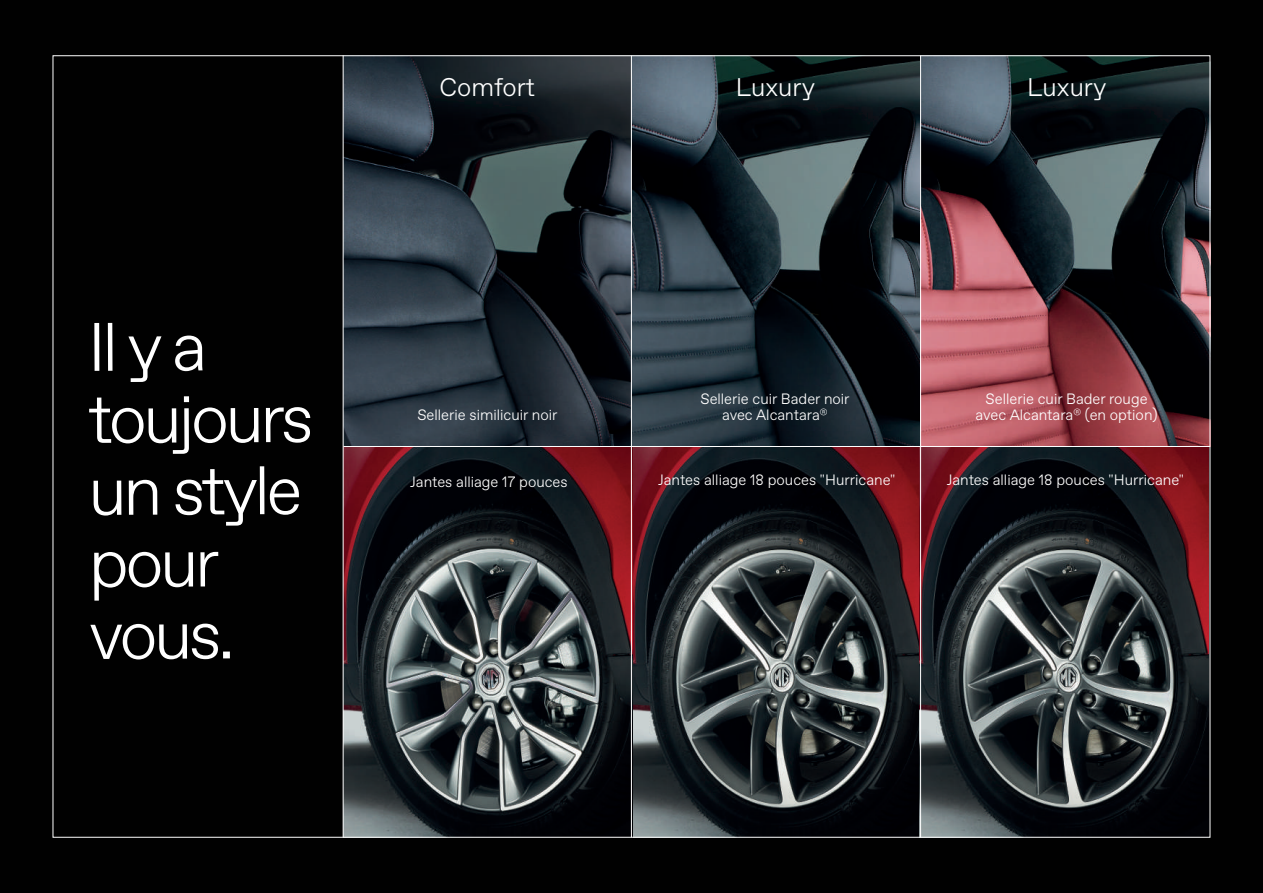
<style>
.page{position:relative;width:1263px;height:893px;background:#010101}
.page>*{position:absolute;margin:0;border:0;box-sizing:border-box;transform-origin:0 0}
.t1{font:300 68.4px/72px "Favorit Std";letter-spacing:-.055em;color:#fff}
.t2{font:300 25.5px "Favorit Std";color:#fff}
.t3{font:300 15px/16.5px "Favorit Std";color:#fff;text-align:center}
</style>
<div class="page">
<img style="left:344px;top:57px;width:864px;height:389px">
<img style="left:344px;top:447px;width:575px;height:389px">
<img style="left:919px;top:447px;width:289px;height:389px">
<hr style="left:343px;top:55px;width:1px;height:782px;background:#fff">
<hr style="left:631px;top:56px;width:1px;height:781px;background:#fff">
<hr style="left:920px;top:56px;width:1px;height:781px;background:#fff">
<hr style="left:343px;top:446px;width:867px;height:1px;background:#fff">
<h1 class="t1" style="left:88px;top:309px;width:228px">Il y a toujours un style pour vous.</h1>
<h2 class="t2" style="left:440px;top:70px;width:97px">Comfort</h2>
<p class="t3" style="left:417px;top:406px;width:142px">Sellerie similicuir noir</p>
<h2 class="t2" style="left:736px;top:70px;width:81px">Luxury</h2>
<h2 class="t2" style="left:1027px;top:70px;width:81px">Luxury</h2>
<p class="t3" style="left:700px;top:390px;width:151px">Sellerie cuir Bader noir avec Alcantara<sup>®</sup></p>
<p class="t3" style="left:975px;top:390px;width:184px">Sellerie cuir Bader rouge avec Alcantara<sup>®</sup> (en option)</p>
<p class="t3" style="left:410px;top:473px;width:159px">Jantes alliage 17 pouces</p>
<p class="t3" style="left:658px;top:471px;width:239px">Jantes alliage 18 pouces "Hurricane"</p>
<p class="t3" style="left:947px;top:471px;width:239px">Jantes alliage 18 pouces "Hurricane"</p>
</div>
